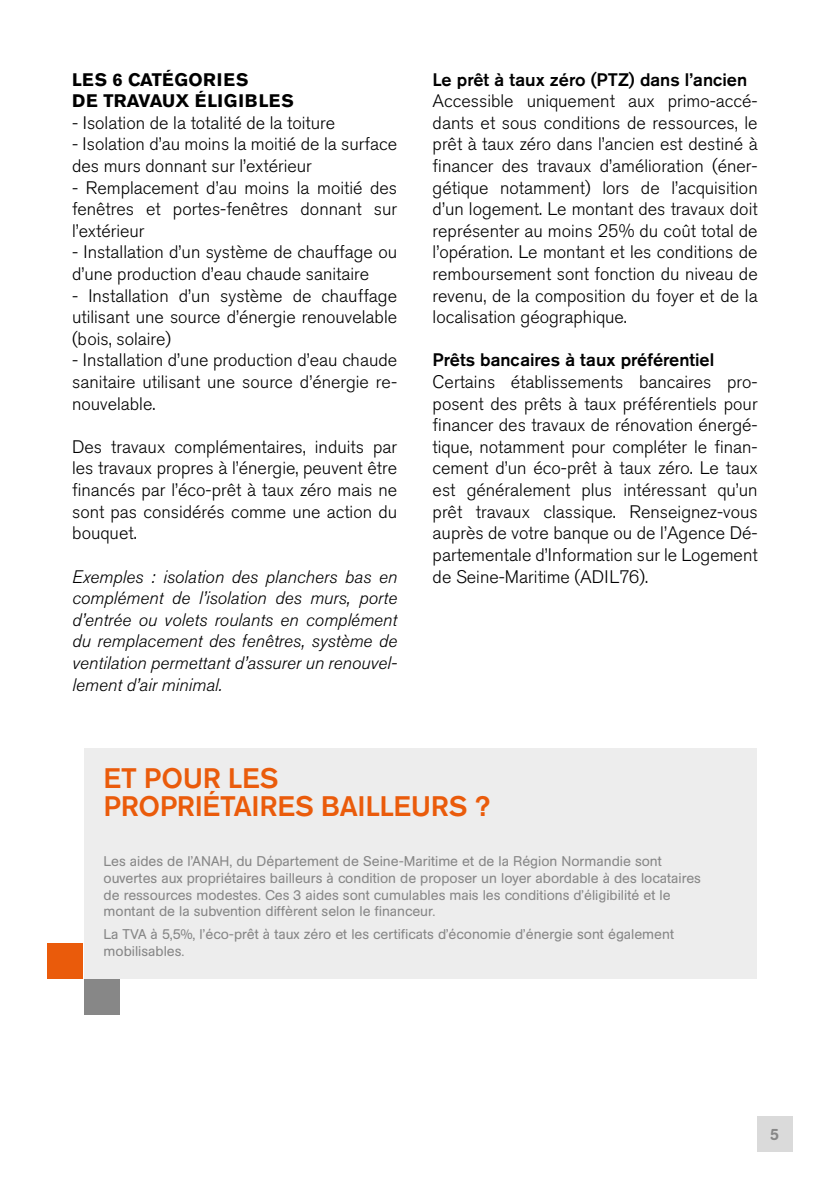
<style>
.page{position:relative;width:840px;height:1191px;background:#fff}
.page>*{position:absolute;margin:0;border:0;box-sizing:border-box;transform-origin:0 0}
.t1{font:500 28px/28px "Akzidenz Grotesk Std";letter-spacing:-.01em;color:#ea5b0b}
.t2{font:300 18px/21.6px "Akzidenz Grotesk Std";color:#000;text-align:justify}
.t3{font:italic 300 18px/21.6px "Akzidenz Grotesk Std";color:#000;text-align:justify}
.t4{font:500 18px "Akzidenz Grotesk Std";color:#000}
.t5{font:700 18px/21.6px "Akzidenz Grotesk Std";letter-spacing:.025em;color:#000}
.t6{font:500 16px "AG Book Rounded BQ";color:#878787}
.t7{font:14px/16.8px "AG Book Rounded BQ";color:#878787}
</style>
<div class="page">
<div style="left:756px;top:1116px;width:36px;height:35px;background:#dadada"></div>
<div style="left:84px;top:748px;width:672px;height:231px;background:#ededed"></div>
<div style="left:48px;top:943px;width:35px;height:36px;background:#ea5b0b"></div>
<div style="left:84px;top:979px;width:35px;height:35px;background:#878787"></div>
<p class="t5" style="left:72px;top:68px;width:223px">LES 6 CATÉGORIES<br>DE TRAVAUX ÉLIGIBLES</p>
<p class="t2" style="left:72px;top:112px;width:264px">- Isolation de la totalité de la toiture</p>
<p class="t2" style="left:72px;top:134px;width:326px">- Isolation d’au moins la moitié de la surface des murs donnant sur l’extérieur</p>
<p class="t2" style="left:72px;top:177px;width:326px">- Remplacement d’au moins la moitié des fenêtres et portes-fenêtres donnant sur l’extérieur</p>
<p class="t2" style="left:72px;top:242px;width:326px">- Installation d’un système de chauffage ou d’une production d’eau chaude sanitaire</p>
<p class="t2" style="left:72px;top:285px;width:326px">- Installation d’un système de chauffage utilisant une source d’énergie renouvelable (bois, solaire)</p>
<p class="t2" style="left:72px;top:350px;width:326px">- Installation d’une production d’eau chaude sanitaire utilisant une source d’énergie re&shy;nouvelable.</p>
<p class="t2" style="left:72px;top:436px;width:326px">Des travaux complémentaires, induits par les travaux propres à l’énergie, peuvent être financés par l’éco-prêt à taux zéro mais ne sont pas considérés comme une action du bouquet.</p>
<p class="t3" style="left:72px;top:566px;width:326px">Exemples : isolation des planchers bas en complément de l’isolation des murs, porte d’entrée ou volets roulants en complément du remplacement des fenêtres, système de ventilation permettant d’assurer un renouvel&shy;lement d’air minimal.</p>
<p class="t4" style="left:432px;top:68px;width:316px">Le prêt à taux zéro (PTZ) dans l’ancien</p>
<p class="t2" style="left:432px;top:90px;width:326px">Accessible uniquement aux primo-accé&shy;dants et sous conditions de ressources, le prêt à taux zéro dans l’ancien est destiné à financer des travaux d’amélioration (éner&shy;gétique notamment) lors de l’acquisition d’un logement. Le montant des travaux doit représenter au moins 25% du coût total de l’opération. Le montant et les conditions de remboursement sont fonction du niveau de revenu, de la composition du foyer et de la localisation géographique.</p>
<p class="t4" style="left:432px;top:349px;width:283px">Prêts bancaires à taux préférentiel</p>
<p class="t2" style="left:432px;top:371px;width:326px">Certains établissements bancaires pro&shy;posent des prêts à taux préférentiels pour financer des travaux de rénovation énergé&shy;tique, notamment pour compléter le finan&shy;cement d’un éco-prêt à taux zéro. Le taux est généralement plus intéressant qu’un prêt travaux classique. Renseignez-vous auprès de votre banque ou de l’Agence Dé&shy;partementale d’Information sur le Logement de Seine-Maritime (ADIL76).</p>
<h1 class="t1" style="left:103px;top:763px;width:388px">ET POUR LES<br>PROPRIÉTAIRES BAILLEURS ?</h1>
<p class="t7" style="left:103px;top:853px;width:598px">Les aides de l’ANAH, du Département de Seine-Maritime et de la Région Normandie sont ouvertes aux propriétaires bailleurs à condition de proposer un loyer abordable à des locataires de ressources modestes. Ces 3 aides sont cumulables mais les conditions d’éligibilité et le montant de la subvention diffèrent selon le financeur.</p>
<p class="t7" style="left:103px;top:925px;width:571px">La TVA à 5,5%, l’éco-prêt à taux zéro et les certificats d’économie d’énergie sont également mobilisables.</p>
<p class="t6" style="left:769px;top:1125px;width:10px">5</p>
</div>
